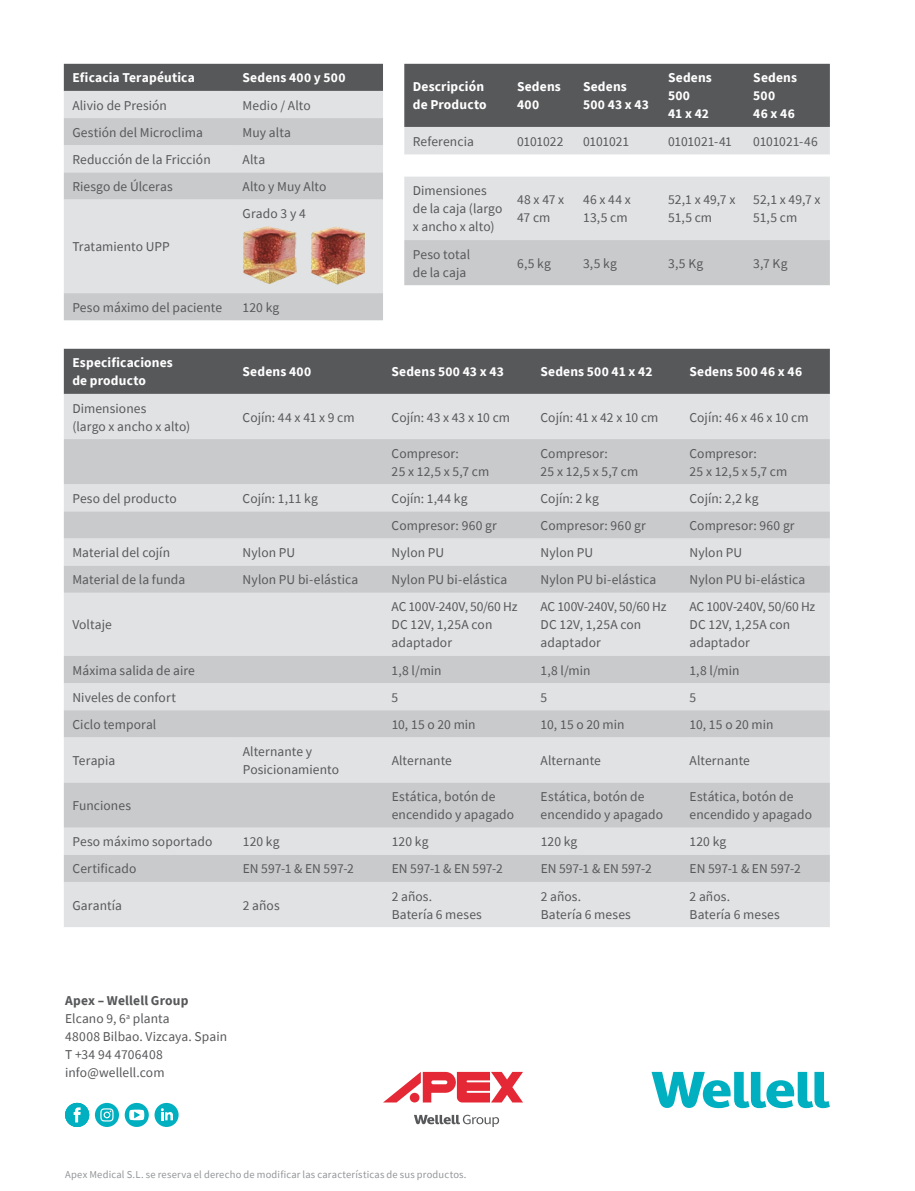
<style>
.page{position:relative;width:915px;height:1191px;background:#fff}
.page>*{position:absolute;margin:0;border:0;box-sizing:border-box;transform-origin:0 0}
.t1{font:13.5px/18px "Source Sans Pro";letter-spacing:.005em;color:#57585a}
.t2{font:700 13.5px/18px "Source Sans Pro";letter-spacing:.01em;color:#fff}
.t3{font:10.5px "Source Sans Pro";letter-spacing:.02em;color:#939598}
.s1{font-weight:700}
</style>
<div class="page">
<div style="left:64px;top:64px;width:319px;height:27px;background:#57585a"></div>
<div style="left:64px;top:91px;width:319px;height:27px;background:#e1e2e4"></div>
<svg style="left:64px;top:118px;width:319px;height:202px;background:#d6d7d9"></svg>
<img style="left:242px;top:225px;width:54px;height:60px">
<img style="left:310px;top:226px;width:54px;height:59px">
<svg style="left:404px;top:64px;width:425px;height:90px;background:#808183"></svg>
<svg style="left:404px;top:177px;width:425px;height:108px;background:#d7d8da"></svg>
<div style="left:64px;top:349px;width:765px;height:45px;background:#57585a"></div>
<div style="left:64px;top:394px;width:765px;height:533px;background:#e1e2e4"></div>
<svg style="left:64px;top:439px;width:765px;height:443px;background:#d4d5d7"></svg>
<svg style="left:651px;top:1071px;width:178px;height:37px"></svg>
<svg style="left:383px;top:1071px;width:140px;height:31px"></svg>
<svg style="left:414px;top:1114px;width:85px;height:13px"></svg>
<svg style="left:125px;top:1102px;width:24px;height:25px"></svg>
<svg style="left:154px;top:1102px;width:24px;height:25px"></svg>
<svg style="left:161px;top:1108px;width:12px;height:12px"></svg>
<svg style="left:95px;top:1102px;width:24px;height:25px"></svg>
<svg style="left:100px;top:1108px;width:13px;height:13px"></svg>
<svg style="left:129px;top:1109px;width:15px;height:11px"></svg>
<div style="left:65px;top:1102px;width:24px;height:25px;background:#00b0c0;border-radius:50%"></div>
<svg style="left:74px;top:1107px;width:7px;height:15px"></svg>
<p class="t2" style="left:72px;top:69px;width:124px">Eficacia Terapéutica</p>
<p class="t2" style="left:242px;top:69px;width:104px">Sedens 400 y 500</p>
<p class="t1" style="left:72px;top:96px;width:96px">Alivio de Presión</p>
<p class="t1" style="left:242px;top:96px;width:70px">Medio / Alto</p>
<p class="t1" style="left:72px;top:123px;width:132px">Gestión del Microclima</p>
<p class="t1" style="left:242px;top:123px;width:50px">Muy alta</p>
<p class="t1" style="left:72px;top:150px;width:140px">Reducción de la Fricción</p>
<p class="t1" style="left:242px;top:150px;width:24px">Alta</p>
<p class="t1" style="left:72px;top:177px;width:102px">Riesgo de Úlceras</p>
<p class="t1" style="left:242px;top:177px;width:85px">Alto y Muy Alto</p>
<p class="t1" style="left:72px;top:238px;width:99px">Tratamiento UPP</p>
<p class="t1" style="left:242px;top:205px;width:65px">Grado 3 y 4</p>
<p class="t1" style="left:72px;top:298px;width:151px">Peso máximo del paciente</p>
<p class="t1" style="left:242px;top:298px;width:38px">120 kg</p>
<p class="t2" style="left:412px;top:78px;width:75px">Descripción de Producto</p>
<p class="t2" style="left:517px;top:78px;width:45px">Sedens<br>400</p>
<p class="t2" style="left:583px;top:78px;width:67px">Sedens<br>500 43 x 43</p>
<p class="t2" style="left:668px;top:69px;width:45px">Sedens<br>500<br>41 x 42</p>
<p class="t2" style="left:753px;top:69px;width:45px">Sedens<br>500<br>46 x 46</p>
<p class="t1" style="left:412px;top:132px;width:62px">Referencia</p>
<p class="t1" style="left:517px;top:132px;width:48px">0101022</p>
<p class="t1" style="left:583px;top:132px;width:48px">0101021</p>
<p class="t1" style="left:668px;top:132px;width:65px">0101021-41</p>
<p class="t1" style="left:753px;top:132px;width:66px">0101021-46</p>
<p class="t1" style="left:412px;top:182px;width:91px">Dimensiones de la caja (largo x ancho x alto)</p>
<p class="t1" style="left:517px;top:191px;width:49px">48 x 47 x<br>47 cm</p>
<p class="t1" style="left:583px;top:191px;width:49px">46 x 44 x<br>13,5 cm</p>
<p class="t1" style="left:668px;top:191px;width:69px">52,1 x 49,7 x<br>51,5 cm</p>
<p class="t1" style="left:753px;top:191px;width:69px">52,1 x 49,7 x<br>51,5 cm</p>
<p class="t1" style="left:412px;top:245px;width:59px">Peso total de la caja</p>
<p class="t1" style="left:517px;top:254px;width:35px">6,5 kg</p>
<p class="t1" style="left:583px;top:254px;width:35px">3,5 kg</p>
<p class="t1" style="left:668px;top:254px;width:37px">3,5 Kg</p>
<p class="t1" style="left:753px;top:254px;width:36px">3,7 Kg</p>
<p class="t2" style="left:72px;top:354px;width:102px">Especificaciones de producto</p>
<p class="t2" style="left:242px;top:363px;width:70px">Sedens 400</p>
<p class="t2" style="left:391px;top:363px;width:114px">Sedens 500 43 x 43</p>
<p class="t2" style="left:540px;top:363px;width:113px">Sedens 500 41 x 42</p>
<p class="t2" style="left:689px;top:363px;width:114px">Sedens 500 46 x 46</p>
<p class="t1" style="left:72px;top:399px;width:119px">Dimensiones<br>(largo x ancho x alto)</p>
<p class="t1" style="left:242px;top:408px;width:113px">Cojín: 44 x 41 x 9 cm</p>
<p class="t1" style="left:391px;top:408px;width:120px">Cojín: 43 x 43 x 10 cm</p>
<p class="t1" style="left:540px;top:408px;width:119px">Cojín: 41 x 42 x 10 cm</p>
<p class="t1" style="left:689px;top:408px;width:121px">Cojín: 46 x 46 x 10 cm</p>
<p class="t1" style="left:391px;top:444px;width:99px">Compresor:<br>25 x 12,5 x 5,7 cm</p>
<p class="t1" style="left:540px;top:444px;width:99px">Compresor:<br>25 x 12,5 x 5,7 cm</p>
<p class="t1" style="left:689px;top:444px;width:99px">Compresor:<br>25 x 12,5 x 5,7 cm</p>
<p class="t1" style="left:72px;top:489px;width:106px">Peso del producto</p>
<p class="t1" style="left:242px;top:489px;width:77px">Cojín: 1,11 kg</p>
<p class="t1" style="left:391px;top:489px;width:77px">Cojín: 1,44 kg</p>
<p class="t1" style="left:540px;top:489px;width:60px">Cojín: 2 kg</p>
<p class="t1" style="left:689px;top:489px;width:71px">Cojín: 2,2 kg</p>
<p class="t1" style="left:391px;top:516px;width:107px">Compresor: 960 gr</p>
<p class="t1" style="left:540px;top:516px;width:107px">Compresor: 960 gr</p>
<p class="t1" style="left:689px;top:516px;width:107px">Compresor: 960 gr</p>
<p class="t1" style="left:72px;top:543px;width:99px">Material del cojín</p>
<p class="t1" style="left:242px;top:543px;width:54px">Nylon PU</p>
<p class="t1" style="left:391px;top:543px;width:54px">Nylon PU</p>
<p class="t1" style="left:540px;top:543px;width:54px">Nylon PU</p>
<p class="t1" style="left:689px;top:543px;width:54px">Nylon PU</p>
<p class="t1" style="left:72px;top:571px;width:114px">Material de la funda</p>
<p class="t1" style="left:242px;top:571px;width:117px">Nylon PU bi-elástica</p>
<p class="t1" style="left:391px;top:571px;width:117px">Nylon PU bi-elástica</p>
<p class="t1" style="left:540px;top:571px;width:117px">Nylon PU bi-elástica</p>
<p class="t1" style="left:689px;top:571px;width:117px">Nylon PU bi-elástica</p>
<p class="t1" style="left:72px;top:616px;width:41px">Voltaje</p>
<p class="t1" style="left:391px;top:598px;width:127px">AC 100V-240V, 50/60 Hz<br>DC 12V, 1,25A con adaptador</p>
<p class="t1" style="left:540px;top:598px;width:127px">AC 100V-240V, 50/60 Hz<br>DC 12V, 1,25A con adaptador</p>
<p class="t1" style="left:689px;top:598px;width:127px">AC 100V-240V, 50/60 Hz<br>DC 12V, 1,25A con adaptador</p>
<p class="t1" style="left:72px;top:661px;width:124px">Máxima salida de aire</p>
<p class="t1" style="left:391px;top:661px;width:51px">1,8 l/min</p>
<p class="t1" style="left:540px;top:661px;width:51px">1,8 l/min</p>
<p class="t1" style="left:689px;top:661px;width:51px">1,8 l/min</p>
<p class="t1" style="left:72px;top:688px;width:105px">Niveles de confort</p>
<p class="t1" style="left:391px;top:688px;width:8px">5</p>
<p class="t1" style="left:540px;top:688px;width:8px">5</p>
<p class="t1" style="left:689px;top:688px;width:8px">5</p>
<p class="t1" style="left:72px;top:715px;width:85px">Ciclo temporal</p>
<p class="t1" style="left:391px;top:715px;width:85px">10, 15 o 20 min</p>
<p class="t1" style="left:540px;top:715px;width:85px">10, 15 o 20 min</p>
<p class="t1" style="left:689px;top:715px;width:85px">10, 15 o 20 min</p>
<p class="t1" style="left:72px;top:751px;width:44px">Terapia</p>
<p class="t1" style="left:243px;top:742px;width:98px">Alternante y<br>Posicionamiento</p>
<p class="t1" style="left:391px;top:751px;width:62px">Alternante</p>
<p class="t1" style="left:540px;top:751px;width:62px">Alternante</p>
<p class="t1" style="left:689px;top:751px;width:62px">Alternante</p>
<p class="t1" style="left:72px;top:796px;width:60px">Funciones</p>
<p class="t1" style="left:391px;top:787px;width:124px">Estática, botón de encendido y apagado</p>
<p class="t1" style="left:540px;top:787px;width:124px">Estática, botón de encendido y apagado</p>
<p class="t1" style="left:689px;top:787px;width:124px">Estática, botón de encendido y apagado</p>
<p class="t1" style="left:72px;top:832px;width:141px">Peso máximo soportado</p>
<p class="t1" style="left:243px;top:832px;width:38px">120 kg</p>
<p class="t1" style="left:391px;top:832px;width:38px">120 kg</p>
<p class="t1" style="left:540px;top:832px;width:38px">120 kg</p>
<p class="t1" style="left:689px;top:832px;width:38px">120 kg</p>
<p class="t1" style="left:72px;top:860px;width:65px">Certificado</p>
<p class="t1" style="left:243px;top:860px;width:113px">EN 597-1 &amp; EN 597-2</p>
<p class="t1" style="left:391px;top:860px;width:113px">EN 597-1 &amp; EN 597-2</p>
<p class="t1" style="left:540px;top:860px;width:113px">EN 597-1 &amp; EN 597-2</p>
<p class="t1" style="left:689px;top:860px;width:113px">EN 597-1 &amp; EN 597-2</p>
<p class="t1" style="left:72px;top:896px;width:51px">Garantía</p>
<p class="t1" style="left:243px;top:896px;width:38px">2 años</p>
<p class="t1" style="left:391px;top:887px;width:92px">2 años.<br>Batería 6 meses</p>
<p class="t1" style="left:540px;top:887px;width:92px">2 años.<br>Batería 6 meses</p>
<p class="t1" style="left:689px;top:887px;width:92px">2 años.<br>Batería 6 meses</p>
<p class="t1" style="left:65px;top:992px;width:163px"><span class="s1">Apex – Wellell Group<br></span>Elcano 9, 6<sup>a</sup> planta<br>48008 Bilbao. Vizcaya. Spain<br>T +34 94 4706408 info@wellell.com</p>
<p class="t3" style="left:65px;top:1167px;width:403px">Apex Medical S.L. se reserva el derecho de modificar las características de sus productos.</p>
</div>
